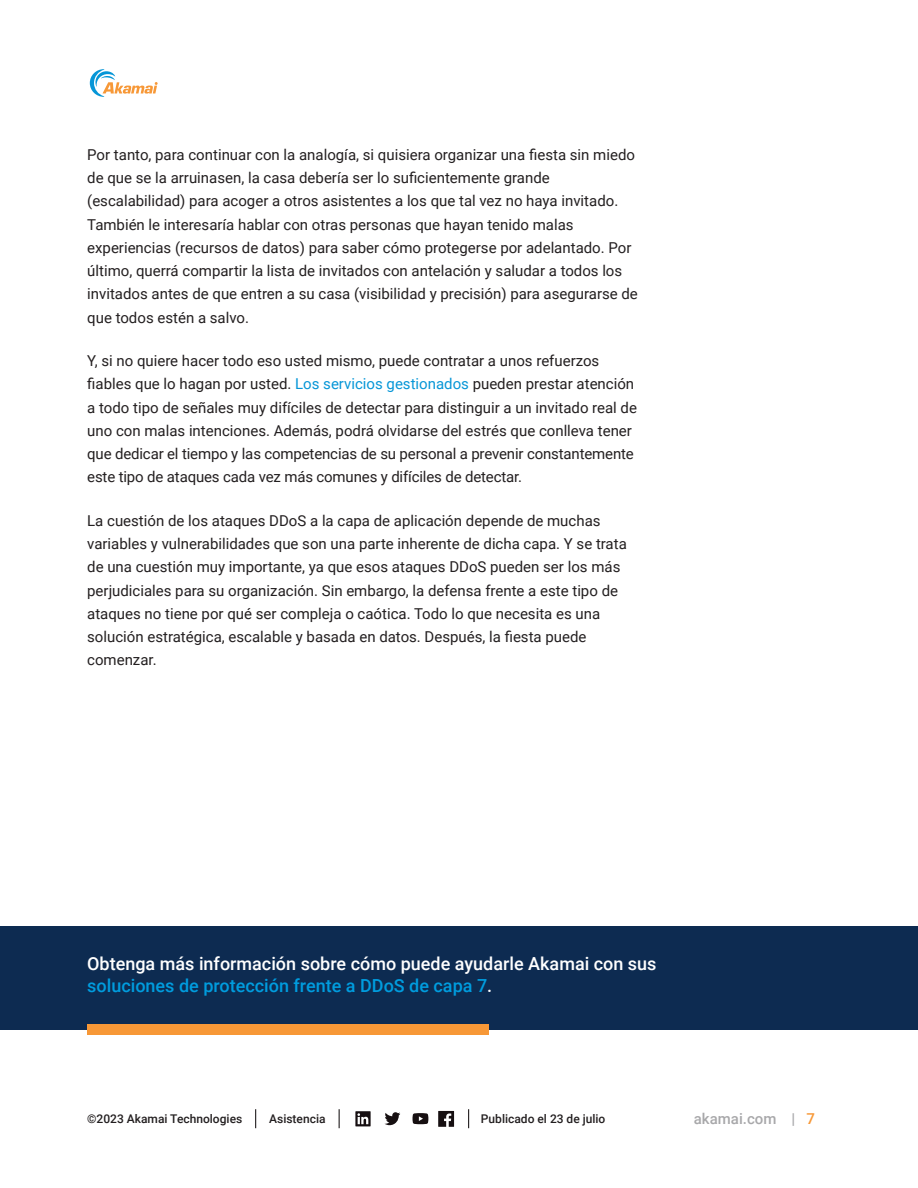
<style>
.page{position:relative;width:918px;height:1188px;background:#fff}
.page>*{position:absolute;margin:0;border:0;box-sizing:border-box;transform-origin:0 0}
.CTA_on_Navy_Blue{font:500 18px/22.5px "Roboto";color:#fff}
.Body{font:15px/23.2px "Roboto";color:#231f20}
.t1{font:500 15px "Roboto";color:#a8a8aa}
.t2{font:500 12px "Roboto";color:#231f20}
.s1{color:#0696d7}
.s2{color:#009cde}
.s3{color:#f79837}
</style>
<div class="page">
<svg style="left:90px;top:69px;width:68px;height:28px"></svg>
<svg style="left:255px;top:1109px;width:1px;height:19px"></svg>
<svg style="left:339px;top:1109px;width:1px;height:19px"></svg>
<svg style="left:468px;top:1109px;width:1px;height:19px"></svg>
<svg style="left:413px;top:1113px;width:15px;height:11px"></svg>
<svg style="left:355px;top:1111px;width:16px;height:15px"></svg>
<svg style="left:438px;top:1111px;width:16px;height:16px"></svg>
<svg style="left:385px;top:1112px;width:15px;height:13px"></svg>
<div style="left:0;top:926px;width:918px;height:104px;background:#0d2b51"></div>
<div style="left:87px;top:1024px;width:402px;height:11px;background:#f79837"></div>
<p class="Body" style="left:87px;top:142px;width:552px">Por tanto, para continuar con la analogía, si quisiera organizar una fiesta sin miedo de que se la arruinasen, la casa debería ser lo suficientemente grande (escalabilidad) para acoger a otros asistentes a los que tal vez no haya invitado.<br>También le interesaría hablar con otras personas que hayan tenido malas experiencias (recursos de datos) para saber cómo protegerse por adelantado. Por último, querrá compartir la lista de invitados con antelación y saludar a todos los invitados antes de que entren a su casa (visibilidad y precisión) para asegurarse de que todos estén a salvo.</p>
<p class="Body" style="left:87px;top:348px;width:551px">Y, si no quiere hacer todo eso usted mismo, puede contratar a unos refuerzos fiables que lo hagan por usted. <span class="s1">Los servicios gestionados</span> pueden prestar atención a todo tipo de señales muy difíciles de detectar para distinguir a un invitado real de uno con malas intenciones. Además, podrá olvidarse del estrés que conlleva tener que dedicar el tiempo y las competencias de su personal a prevenir constantemente este tipo de ataques cada vez más comunes y difíciles de detectar.</p>
<p class="Body" style="left:87px;top:508px;width:541px">La cuestión de los ataques DDoS a la capa de aplicación depende de muchas variables y vulnerabilidades que son una parte inherente de dicha capa. Y se trata de una cuestión muy importante, ya que esos ataques DDoS pueden ser los más perjudiciales para su organización. Sin embargo, la defensa frente a este tipo de ataques no tiene por qué ser compleja o caótica. Todo lo que necesita es una solución estratégica, escalable y basada en datos. Después, la fiesta puede comenzar.</p>
<p class="CTA_on_Navy_Blue" style="left:87px;top:951px;width:571px">Obtenga más información sobre cómo puede ayudarle Akamai con sus <span class="s2">soluciones de protección frente a DDoS de capa 7</span>.</p>
<p class="t2" style="left:87px;top:1110px;width:157px">©2023 Akamai Technologies</p>
<p class="t2" style="left:269px;top:1110px;width:58px">Asistencia</p>
<p class="t2" style="left:481px;top:1110px;width:126px">Publicado el 23 de julio</p>
<p class="t1" style="left:694px;top:1109px;width:123px">akamai.com | <span class="s3">7</span></p>
</div>
